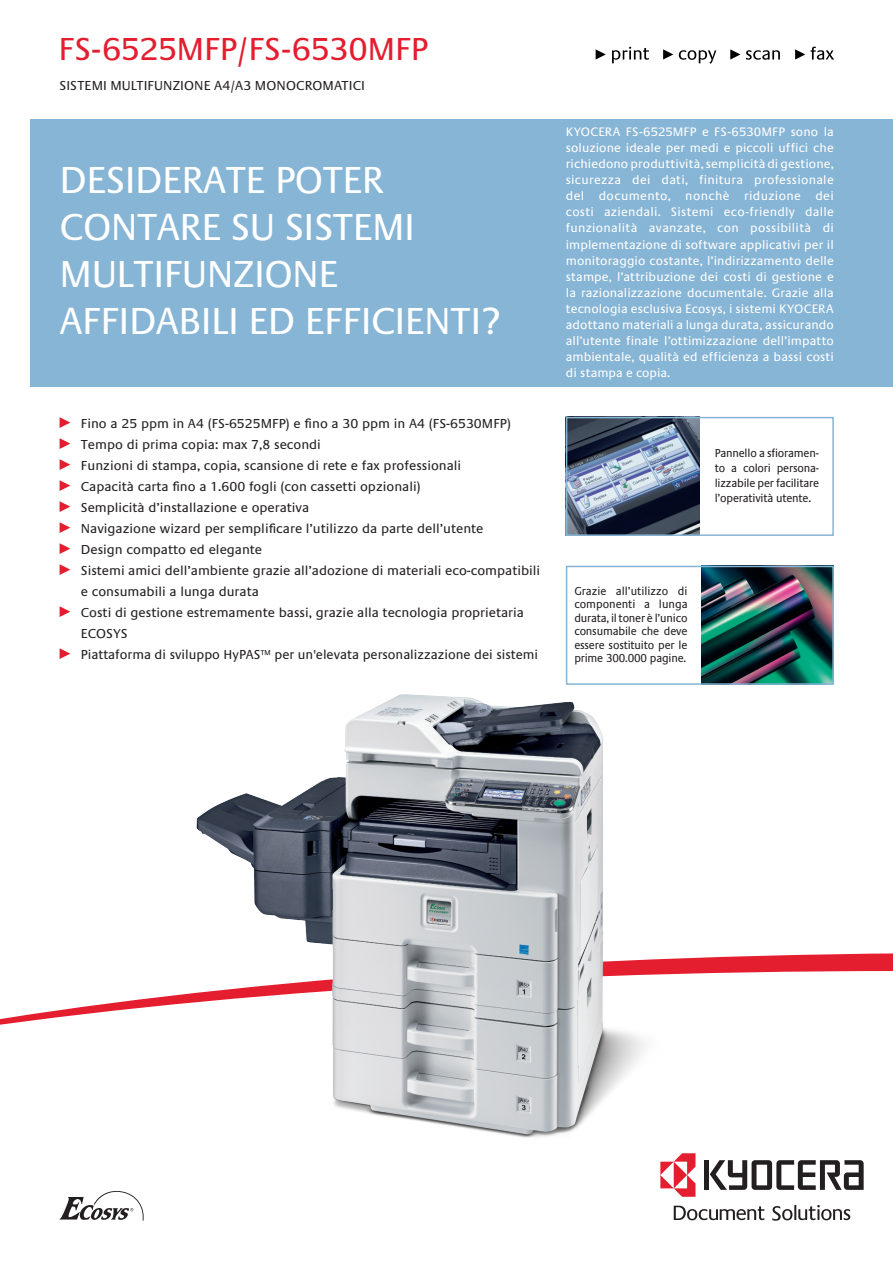
<style>
.page{position:relative;width:893px;height:1262px;background:#fff}
.page>*{position:absolute;margin:0;border:0;box-sizing:border-box;transform-origin:0 0}
._03_DS_Headline{font:39px/46.8px "Praxis EF";letter-spacing:-.015em;color:#fff}
._01_DS_Produktbezeic{font:33px "Praxis EF";letter-spacing:-.015em;color:#e41d2f}
._05_DS_Copy{font:13.5px/21px "Praxis EF";color:#231f20}
._01_Bro_Produktbesch{font:13.5px "Praxis EF";letter-spacing:.01em;color:#231f20}
._04_DS_Copy_blauer_B{font:12.75px/16px "Praxis EF";letter-spacing:.01em;color:#fff;text-align:justify}
._06_DS_Picture_BU{font:12px/13.5px "Praxis EF";letter-spacing:-.015em;color:#231f20;text-align:justify;scale:.93 1}
</style>
<div class="page">
<img style="left:702px;top:569px;width:128px;height:113px">
<img style="left:569px;top:420px;width:130px;height:113px">
<div style="left:566px;top:566px;width:267px;height:119px;border:2px solid #87b5d5"></div>
<div style="left:30px;top:119px;width:863px;height:268px;background:#87b5d5"></div>
<svg style="left:678px;top:953px;width:215px;height:18px;background:#e73c4b"></svg>
<svg style="left:0;top:971px;width:890px;height:226px"></svg>
<div style="left:566px;top:417px;width:267px;height:119px;border:2px solid #87b5d5"></div>
<img style="left:195px;top:694px;width:483px;height:503px">
<svg style="left:795px;top:47px;width:38px;height:13px"></svg>
<svg style="left:746px;top:50px;width:34px;height:10px"></svg>
<svg style="left:595px;top:49px;width:10px;height:11px"></svg>
<svg style="left:663px;top:49px;width:53px;height:14px"></svg>
<svg style="left:612px;top:47px;width:37px;height:16px"></svg>
<svg style="left:730px;top:49px;width:10px;height:11px"></svg>
<svg style="left:60px;top:417px;width:10px;height:11px"></svg>
<svg style="left:60px;top:438px;width:10px;height:11px"></svg>
<svg style="left:60px;top:459px;width:10px;height:11px"></svg>
<svg style="left:60px;top:480px;width:10px;height:11px"></svg>
<svg style="left:60px;top:501px;width:10px;height:11px"></svg>
<svg style="left:60px;top:522px;width:10px;height:11px"></svg>
<svg style="left:60px;top:543px;width:10px;height:11px"></svg>
<svg style="left:60px;top:564px;width:10px;height:11px"></svg>
<svg style="left:60px;top:606px;width:10px;height:11px"></svg>
<svg style="left:60px;top:648px;width:10px;height:11px"></svg>
<svg style="left:60px;top:1191px;width:84px;height:29px"></svg>
<div style="left:704px;top:1160px;width:5px;height:30px;background:#231f20"></div>
<svg style="left:709px;top:1160px;width:154px;height:30px"></svg>
<svg style="left:660px;top:1153px;width:35px;height:43px"></svg>
<svg style="left:772px;top:1205px;width:78px;height:15px"></svg>
<svg style="left:673px;top:1205px;width:91px;height:15px"></svg>
<p class="_01_DS_Produktbezeic" style="left:58px;top:31px;width:371px">FS-6525MFP/FS-6530MFP</p>
<p class="_01_Bro_Produktbesch" style="left:60px;top:78px;width:307px">SISTEMI MULTIFUNZIONE A4/A3 MONOCROMATICI</p>
<p class="_03_DS_Headline" style="left:60px;top:158px;width:357px">DESIDERATE POTER<br>CONTARE SU SISTEMI</p>
<p class="_03_DS_Headline" style="left:60px;top:251px;width:280px">MULTIFUNZIONE</p>
<p class="_03_DS_Headline" style="left:60px;top:298px;width:442px">AFFIDABILI ED EFFICIENTI?</p>
<p class="_05_DS_Copy" style="left:81px;top:413px;width:431px">Fino a 25 ppm in A4 (FS-6525MFP) e fino a 30 ppm in A4 (FS-6530MFP)</p>
<p class="_05_DS_Copy" style="left:81px;top:434px;width:242px">Tempo di prima copia: max 7,8 secondi</p>
<p class="_05_DS_Copy" style="left:81px;top:455px;width:382px">Funzioni di stampa, copia, scansione di rete e fax professionali</p>
<p class="_05_DS_Copy" style="left:81px;top:476px;width:341px">Capacità carta fino a 1.600 fogli (con cassetti opzionali)</p>
<p class="_05_DS_Copy" style="left:81px;top:497px;width:230px">Semplicità d’installazione e operativa</p>
<p class="_05_DS_Copy" style="left:81px;top:518px;width:404px">Navigazione wizard per semplificare l’utilizzo da parte dell’utente</p>
<p class="_05_DS_Copy" style="left:81px;top:539px;width:183px">Design compatto ed elegante</p>
<p class="_05_DS_Copy" style="left:81px;top:560px;width:461px">Sistemi amici dell’ambiente grazie all’adozione di materiali eco-compatibili e consumabili a lunga durata</p>
<p class="_05_DS_Copy" style="left:81px;top:602px;width:444px">Costi di gestione estremamente bassi, grazie alla tecnologia proprietaria<br>ECOSYS</p>
<p class="_05_DS_Copy" style="left:81px;top:644px;width:459px">Piattaforma di sviluppo HyPAS™ per un'elevata personalizzazione dei sistemi</p>
<p class="_04_DS_Copy_blauer_B" style="left:566px;top:124px;width:269px">KYOCERA FS-6525MFP e FS-6530MFP sono la soluzione ideale per medi e piccoli uffici che richiedono produttività, semplicità di gestione, sicurezza dei dati, finitura professionale del documento, nonchè riduzione dei costi aziendali. Sistemi eco-friendly dalle funzionalità avanzate, con possibilità di implementazione di software applicativi per il monitoraggio costante, l’indirizzamento delle stampe, l’attribuzione dei costi di gestione e la razionalizzazione documentale. Grazie alla tecnologia esclusiva Ecosys, i sistemi KYOCERA adottano materiali a lunga durata, assicurando all’utente finale l’ottimizzazione dell’impatto ambientale, qualità ed efficienza a bassi costi di stampa e copia.</p>
<p class="_06_DS_Picture_BU" style="left:714px;top:446px;width:114px;line-height:15px">Pannello a sfioramen&shy;to a colori persona&shy;lizzabile per facilitare l’operatività utente.</p>
<p class="_06_DS_Picture_BU" style="left:574px;top:584px;width:123px">Grazie all’utilizzo di componenti a lunga durata, il toner è l’unico consumabile che deve essere sostituito per le prime 300.000 pagine.</p>
</div>
